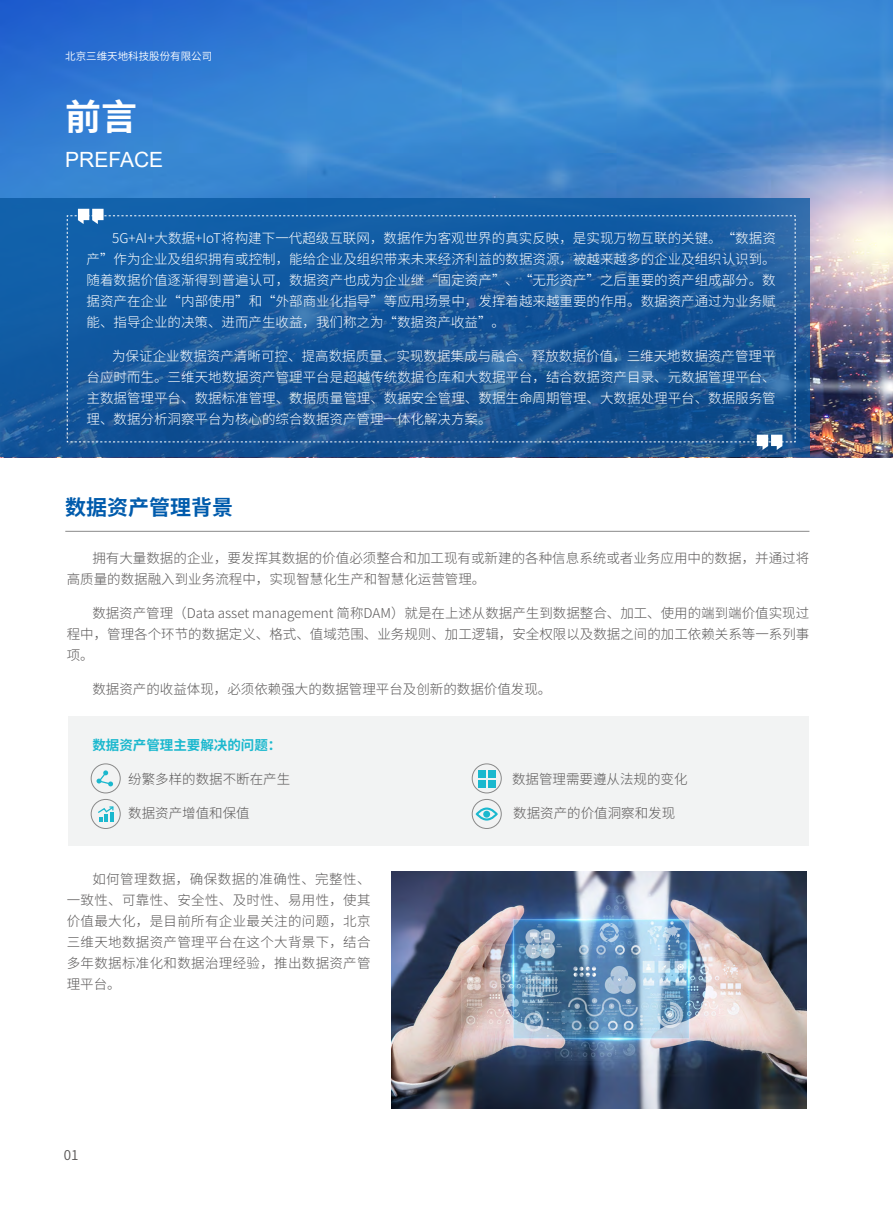
<style>
.page{position:relative;width:893px;height:1212px;background:#fff}
.page>*{position:absolute;margin:0;border:0;box-sizing:border-box;transform-origin:0 0}
.t1{font:700 36px "Source Han Sans SC";color:#fff}
.t2{font:700 21px "Source Han Sans SC";color:#005bac}
.t3{font:21px "Arial";color:#fff}
.t4{font:300 13.5px/21px "Source Han Sans SC";color:#fff;text-align:justify}
.t5{font:300 13.5px/21px "Source Han Sans SC";color:#595757;text-align:justify}
.t6{font:700 13.5px "Source Han Sans SC";color:#1bb8ce}
.t7{font:13.5px "Source Han Sans SC";color:#595757}
.t8{font:10.5px "Source Han Sans SC";color:#fff}
</style>
<div class="page">
<img style="left:0;top:0;width:893px;height:457px">
<div style="left:68px;top:717px;width:740px;height:129px;background:#f2f3f3"></div>
<hr style="left:65px;top:531px;width:744px;height:1px;background:#898989">
<div style="left:91px;top:763px;width:30px;height:30px;border:1px solid #898989;border-radius:50%"></div>
<div style="left:472px;top:763px;width:30px;height:30px;border:1px solid #898989;border-radius:50%"></div>
<div style="left:91px;top:799px;width:30px;height:30px;border:1px solid #898989;border-radius:50%"></div>
<div style="left:472px;top:799px;width:30px;height:30px;border:1px solid #898989;border-radius:50%"></div>
<svg style="left:0;top:199px;width:809px;height:258px;background:#155ba0"></svg>
<svg style="left:67px;top:209px;width:729px;height:241px;background:#1a5b9d"></svg>
<svg style="left:66px;top:215px;width:730px;height:228px;background:#17589c"></svg>
<img style="left:392px;top:872px;width:415px;height:237px">
<div style="left:478px;top:770px;width:8px;height:8px;background:#1bb8ce"></div>
<div style="left:478px;top:780px;width:8px;height:7px;background:#1bb8ce"></div>
<div style="left:488px;top:770px;width:7px;height:8px;background:#1bb8ce"></div>
<div style="left:488px;top:780px;width:7px;height:7px;background:#1bb8ce"></div>
<div style="left:476px;top:807px;width:22px;height:13px;border:2px solid #1bb8ce;border-radius:50%"></div>
<div style="left:483px;top:811px;width:7px;height:7px;background:#1bb8ce;border-radius:50%"></div>
<svg style="left:97px;top:770px;width:16px;height:16px"></svg>
<svg style="left:98px;top:806px;width:16px;height:15px"></svg>
<p class="t8" style="left:65px;top:50px;width:148px">北京三维天地科技股份有限公司</p>
<h1 class="t1" style="left:65px;top:96px;width:73px">前言</h1>
<h2 class="t3" style="left:65px;top:145px;width:100px">PREFACE</h2>
<p class="t4" style="left:87px;top:228px;width:691px;text-indent:26px">5G+AI+大数据+IoT将构建下一代超级互联网，数据作为客观世界的真实反映，是实现万物互联的关键。“数据资产”作为企业及组织拥有或控制，能给企业及组织带来未来经济利益的数据资源，被越来越多的企业及组织认识到。随着数据价值逐渐得到普遍认可，数据资产也成为企业继“固定资产”、“无形资产”之后重要的资产组成部分。数据资产在企业“内部使用”和“外部商业化指导”等应用场景中，发挥着越来越重要的作用。数据资产通过为业务赋能、指导企业的决策、进而产生收益，我们称之为“数据资产收益”。</p>
<p class="t4" style="left:87px;top:346px;width:691px;text-indent:26px">为保证企业数据资产清晰可控、提高数据质量、实现数据集成与融合、释放数据价值，三维天地数据资产管理平台应时而生。三维天地数据资产管理平台是超越传统数据仓库和大数据平台，结合数据资产目录、元数据管理平台、主数据管理平台、数据标准管理、数据质量管理、数据安全管理、数据生命周期管理、大数据处理平台、数据服务管理、数据分析洞察平台为核心的综合数据资产管理一体化解决方案。</p>
<h2 class="t2" style="left:65px;top:495px;width:169px">数据资产管理背景</h2>
<p class="t5" style="left:67px;top:548px;width:744px;text-indent:26px">拥有大量数据的企业，要发挥其数据的价值必须整合和加工现有或新建的各种信息系统或者业务应用中的数据，并通过将高质量的数据融入到业务流程中，实现智慧化生产和智慧化运营管理。</p>
<p class="t5" style="left:67px;top:603px;width:744px;text-indent:26px">数据资产管理（Data asset management 简称DAM）就是在上述从数据产生到数据整合、加工、使用的端到端价值实现过程中，管理各个环节的数据定义、格式、值域范围、业务规则、加工逻辑，安全权限以及数据之间的加工依赖关系等一系列事项。</p>
<p class="t5" style="left:92px;top:679px;width:461px">数据资产的收益体现，必须依赖强大的数据管理平台及创新的数据价值发现。</p>
<p class="t6" style="left:92px;top:737px;width:191px">数据资产管理主要解决的问题：</p>
<p class="t5" style="left:128px;top:769px;width:163px">纷繁多样的数据不断在产生</p>
<p class="t5" style="left:512px;top:769px;width:177px">数据管理需要遵从法规的变化</p>
<p class="t5" style="left:128px;top:802px;width:123px">数据资产增值和保值</p>
<p class="t5" style="left:513px;top:802px;width:163px">数据资产的价值洞察和发现</p>
<p class="t5" style="left:67px;top:868px;width:305px;text-indent:26px">如何管理数据，确保数据的准确性、完整性、一致性、可靠性、安全性、及时性、易用性，使其价值最大化，是目前所有企业最关注的问题，北京三维天地数据资产管理平台在这个大背景下，结合多年数据标准化和数据治理经验，推出数据资产管理平台。</p>
<p class="t7" style="left:64px;top:1147px;width:16px">01</p>
</div>
